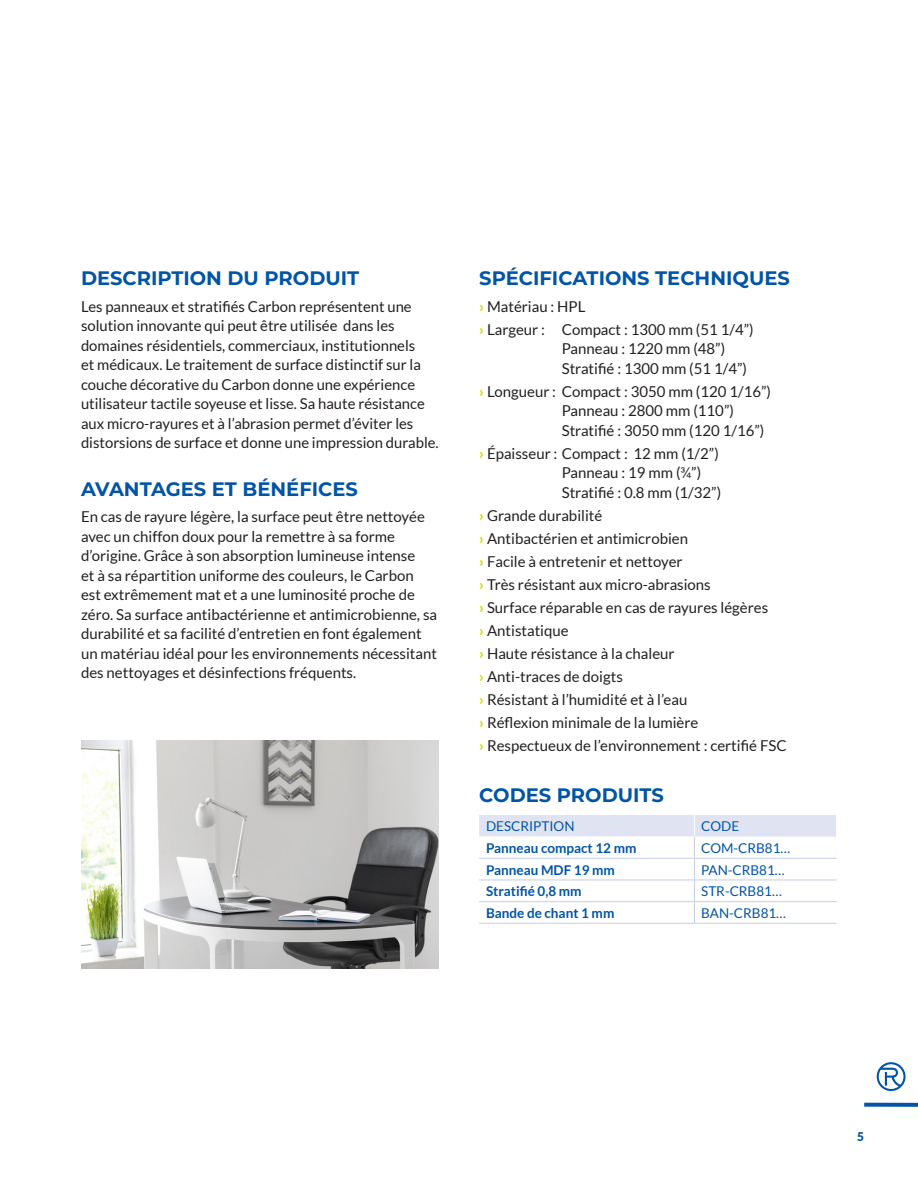
<style>
.page{position:relative;width:918px;height:1188px;background:#fff}
.page>*{position:absolute;margin:0;border:0;box-sizing:border-box;transform-origin:0 0}
.t1{font:700 19.5px "Montserrat";color:#0154a6}
.t2{font:15px/19.5px "Lato";color:#231f20}
.t3{font:700 13.5px "Lato";color:#0154a6}
.t4{font:13.5px "Lato";color:#0154a6}
.t5{font:900 12px "Lato";color:#0154a6}
.s1{font-weight:900;color:#d3da24}
</style>
<div class="page">
<svg style="left:864px;top:1103px;width:54px;height:4px"></svg>
<svg style="left:877px;top:1062px;width:29px;height:29px"></svg>
<hr style="left:479px;top:923px;width:215px;height:1px;background:#c7cde7">
<hr style="left:694px;top:923px;width:143px;height:1px;background:#c7cde7">
<svg style="left:479px;top:815px;width:358px;height:108px"></svg>
<hr style="left:479px;top:901px;width:215px;height:1px;background:#c7cde7">
<hr style="left:694px;top:901px;width:143px;height:1px;background:#c7cde7">
<img style="left:81px;top:741px;width:358px;height:228px">
<h1 class="t1" style="left:81px;top:264px;width:280px">DESCRIPTION DU PRODUIT</h1>
<p class="t2" style="left:81px;top:296px;width:359px">Les panneaux et stratifiés Carbon représentent une solution innovante qui peut être utilisée dans les domaines résidentiels, commerciaux, institutionnels<br>et médicaux. Le traitement de surface distinctif sur la couche décorative du Carbon donne une expérience utilisateur tactile soyeuse et lisse. Sa haute résistance aux micro-rayures et à l’abrasion permet d’éviter les distorsions de surface et donne une impression durable.</p>
<h1 class="t1" style="left:81px;top:475px;width:279px">AVANTAGES ET BÉNÉFICES</h1>
<p class="t2" style="left:81px;top:507px;width:358px">En cas de rayure légère, la surface peut être nettoyée avec un chiffon doux pour la remettre à sa forme d’origine. Grâce à son absorption lumineuse intense<br>et à sa répartition uniforme des couleurs, le Carbon est extrêmement mat et a une luminosité proche de zéro. Sa surface antibactérienne et antimicrobienne, sa durabilité et sa facilité d’entretien en font également un matériau idéal pour les environnements nécessitant des nettoyages et désinfections fréquents.</p>
<h1 class="t1" style="left:479px;top:264px;width:312px">SPÉCIFICATIONS TECHNIQUES</h1>
<p class="t2" style="left:479px;top:295px;width:276px;line-height:23px"><span class="s1">›</span> Matériau : HPL<br><span class="s1">›</span> Largeur : Compact : 1300 mm (51 1/4”)</p>
<p class="t2" style="left:562px;top:339px;width:187px">Panneau : 1220 mm (48”)<br>Stratifié : 1300 mm (51 1/4”)</p>
<p class="t2" style="left:562px;top:381px;width:211px;text-indent:-82px"><span class="s1">›</span> Longueur : Compact : 3050 mm (120 1/16”)<br>Panneau : 2800 mm (110”)<br>Stratifié : 3050 mm (120 1/16”)</p>
<p class="t2" style="left:562px;top:443px;width:161px;text-indent:-82px"><span class="s1">›</span> Épaisseur : Compact : 12 mm (1/2”)<br>Panneau : 19 mm (¾”)<br>Stratifié : 0.8 mm (1/32”)</p>
<p class="t2" style="left:479px;top:504px;width:309px;line-height:23px"><span class="s1">›</span> Grande durabilité<br><span class="s1">›</span> Antibactérien et antimicrobien<br><span class="s1">›</span> Facile à entretenir et nettoyer<br><span class="s1">›</span> Très résistant aux micro-abrasions<br><span class="s1">›</span> Surface réparable en cas de rayures légères<br><span class="s1">›</span> Antistatique<br><span class="s1">›</span> Haute résistance à la chaleur<br><span class="s1">›</span> Anti-traces de doigts<br><span class="s1">›</span> Résistant à l’humidité et à l’eau<br><span class="s1">›</span> Réflexion minimale de la lumière<br><span class="s1">›</span> Respectueux de l’environnement : certifié FSC</p>
<h1 class="t1" style="left:479px;top:781px;width:186px">CODES PRODUITS</h1>
<p class="t4" style="left:486px;top:819px;width:90px">DESCRIPTION</p>
<p class="t4" style="left:701px;top:819px;width:40px">CODE</p>
<p class="t3" style="left:486px;top:840px;width:152px">Panneau compact 12 mm</p>
<p class="t4" style="left:701px;top:840px;width:91px">COM-CRB81…</p>
<p class="t3" style="left:486px;top:862px;width:130px">Panneau MDF 19 mm</p>
<p class="t4" style="left:701px;top:862px;width:85px">PAN-CRB81…</p>
<p class="t3" style="left:486px;top:884px;width:97px">Stratifié 0,8 mm</p>
<p class="t4" style="left:701px;top:884px;width:82px">STR-CRB81…</p>
<p class="t3" style="left:486px;top:905px;width:130px">Bande de chant 1 mm</p>
<p class="t4" style="left:701px;top:905px;width:86px">BAN-CRB81…</p>
<p class="t5" style="left:857px;top:1130px;width:8px">5</p>
</div>
